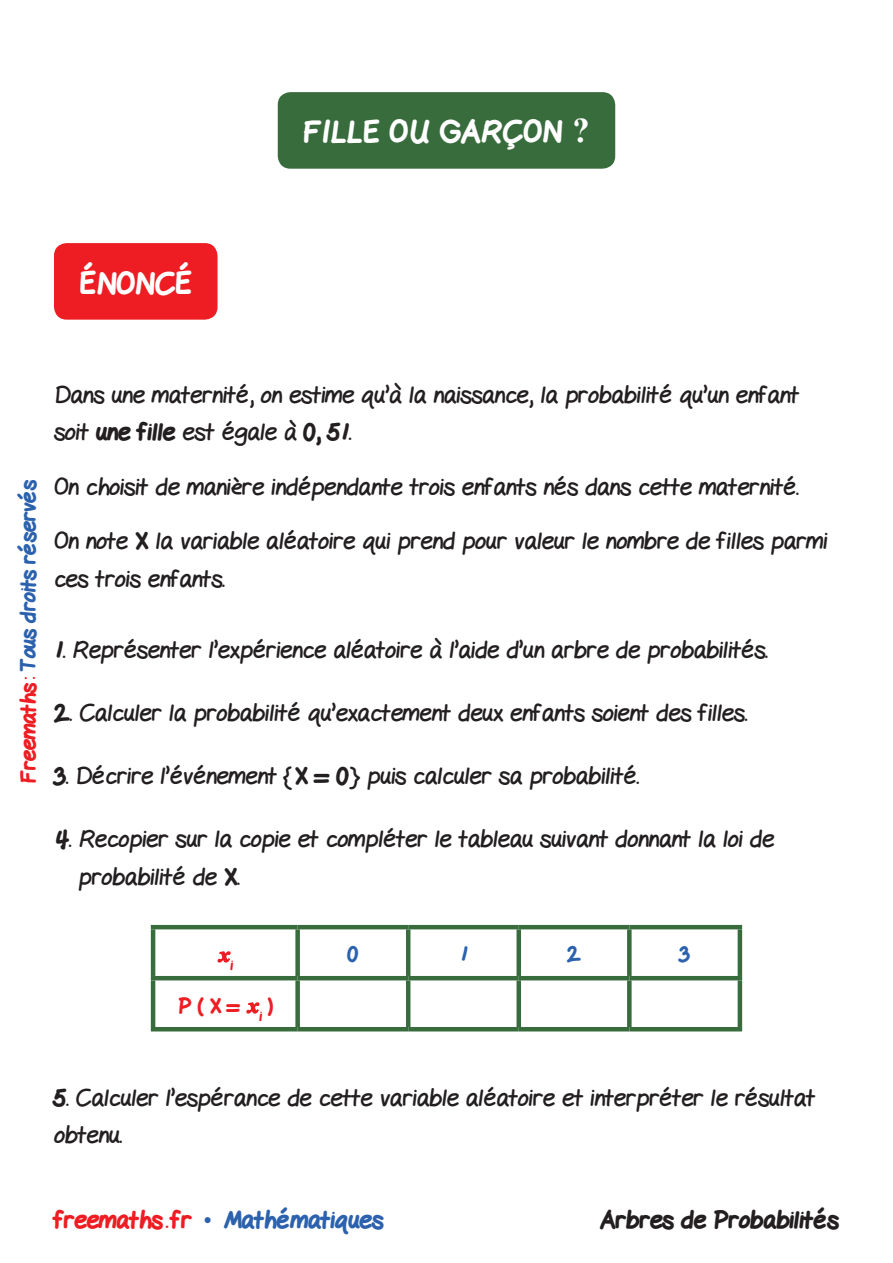
<style>
.page{position:relative;width:893px;height:1263px;background:#fff}
.page>*{position:absolute;margin:0;border:0;box-sizing:border-box;transform-origin:0 0}
.t1{font:800 30px "Gel Pen";letter-spacing:.02em;color:#fff}
.Texte{font:24px/37.5px "Gel Pen";color:#231f20}
.t2{font:800 24px "Gel Pen";color:#2c62ad}
.t3{font:800 24px "Gel Pen";color:#231f20}
.Texte-2{font:800 21px "Gel Pen";letter-spacing:-.01em;color:#2c62ad}
.Texte-3{font:800 21px "Gel Pen";color:#ee1d23}
.Texte-4{font:800 13.95px "Gel Pen";color:#ee1d23}
.s1{font-family:"Times New Roman";font-weight:700;font-size:34.5px}
.s2{color:#ee1d23}
.s3{font-weight:800}
.s4{font-family:"Times New Roman";font-weight:400}
</style>
<div class="page">
<div style="left:54px;top:243px;width:164px;height:77px;background:#ee1d23;border-radius:13px"></div>
<hr style="left:151px;top:925px;width:147px;height:4px;background:#386c3d">
<hr style="left:151px;top:929px;width:4px;height:47px;background:#386c3d">
<hr style="left:298px;top:925px;width:110px;height:4px;background:#386c3d">
<div style="left:295px;top:929px;width:5px;height:47px;background:#386c3d"></div>
<hr style="left:408px;top:925px;width:111px;height:4px;background:#386c3d">
<hr style="left:406px;top:929px;width:4px;height:47px;background:#386c3d">
<hr style="left:519px;top:925px;width:110px;height:4px;background:#386c3d">
<div style="left:516px;top:929px;width:5px;height:47px;background:#386c3d"></div>
<hr style="left:629px;top:925px;width:113px;height:4px;background:#386c3d">
<div style="left:627px;top:929px;width:5px;height:47px;background:#386c3d"></div>
<hr style="left:738px;top:929px;width:4px;height:47px;background:#386c3d">
<hr style="left:151px;top:976px;width:147px;height:4px;background:#386c3d">
<hr style="left:151px;top:980px;width:4px;height:47px;background:#386c3d">
<hr style="left:298px;top:976px;width:110px;height:4px;background:#386c3d">
<div style="left:295px;top:980px;width:5px;height:47px;background:#386c3d"></div>
<hr style="left:408px;top:976px;width:111px;height:4px;background:#386c3d">
<hr style="left:406px;top:980px;width:4px;height:47px;background:#386c3d">
<hr style="left:519px;top:976px;width:110px;height:4px;background:#386c3d">
<div style="left:516px;top:980px;width:5px;height:47px;background:#386c3d"></div>
<hr style="left:629px;top:976px;width:113px;height:4px;background:#386c3d">
<div style="left:627px;top:980px;width:5px;height:47px;background:#386c3d"></div>
<hr style="left:738px;top:980px;width:4px;height:47px;background:#386c3d">
<hr style="left:151px;top:1027px;width:147px;height:4px;background:#386c3d">
<hr style="left:298px;top:1027px;width:110px;height:4px;background:#386c3d">
<hr style="left:408px;top:1027px;width:111px;height:4px;background:#386c3d">
<hr style="left:519px;top:1027px;width:110px;height:4px;background:#386c3d">
<hr style="left:629px;top:1027px;width:113px;height:4px;background:#386c3d">
<svg style="left:217px;top:951px;width:14px;height:12px"></svg>
<svg style="left:246px;top:1002px;width:14px;height:12px"></svg>
<div style="left:278px;top:92px;width:337px;height:77px;background:#386c3d;border-radius:13px"></div>
<p class="t1" style="left:303px;top:109px;width:288px">FILLE OU GARÇON <span class="s1">?</span></p>
<p class="t1" style="left:80px;top:260px;width:114px">ÉNONCÉ</p>
<p class="Texte-2" style="left:12px;top:783px;width:305px;rotate:-90deg"><span class="s2">Freemaths:</span> Tous droits réservés</p>
<p class="Texte" style="left:54px;top:373px;width:747px">Dans une maternité, on estime qu’à la naissance, la probabilité qu’un enfant soit <span class="s3">une fille</span> est égale à <span class="s3">0, 51</span>.</p>
<p class="Texte" style="left:54px;top:465px;width:746px">On choisit de manière indépendante trois enfants nés dans cette maternité.</p>
<p class="Texte" style="left:54px;top:520px;width:775px">On note <span class="s3">X</span> la variable aléatoire qui prend pour valeur le nombre de filles parmi ces trois enfants.</p>
<p class="Texte" style="left:54px;top:629px;width:715px"><span class="s3">1.</span> Représenter l’expérience aléatoire à l’aide d’un arbre de probabilités.</p>
<p class="Texte" style="left:54px;top:692px;width:695px"><span class="s3">2.</span> Calculer la probabilité qu’exactement deux enfants soient des filles.</p>
<p class="Texte" style="left:54px;top:755px;width:586px"><span class="s3">3.</span> Décrire l’événement {<span class="s3">X = 0</span>} puis calculer sa probabilité.</p>
<p class="Texte" style="left:78px;top:818px;width:697px;text-indent:-24px"><span class="s3">4.</span> Recopier sur la copie et compléter le tableau suivant donnant la loi de probabilité de <span class="s3">X</span>.</p>
<p class="Texte-4" style="left:231px;top:954px;width:4px">i</p>
<p class="Texte-3" style="left:178px;top:990px;width:96px">P ( X = <sub>i</sub> )</p>
<p class="Texte-2" style="left:348px;top:937px;width:12px">0</p>
<p class="Texte-2" style="left:460px;top:937px;width:9px">1</p>
<p class="Texte-2" style="left:567px;top:937px;width:15px">2</p>
<p class="Texte-2" style="left:679px;top:937px;width:12px">3</p>
<p class="Texte" style="left:54px;top:1076px;width:763px"><span class="s3">5.</span> Calculer l’espérance de cette variable aléatoire et interpréter le résultat obtenu.</p>
<p class="t2" style="left:54px;top:1201px;width:331px"><span class="s2">freemaths . fr</span> <span class="s4">•</span> Mathématiques</p>
<p class="t3" style="left:600px;top:1201px;width:240px">Arbres de Probabilités</p>
</div>
